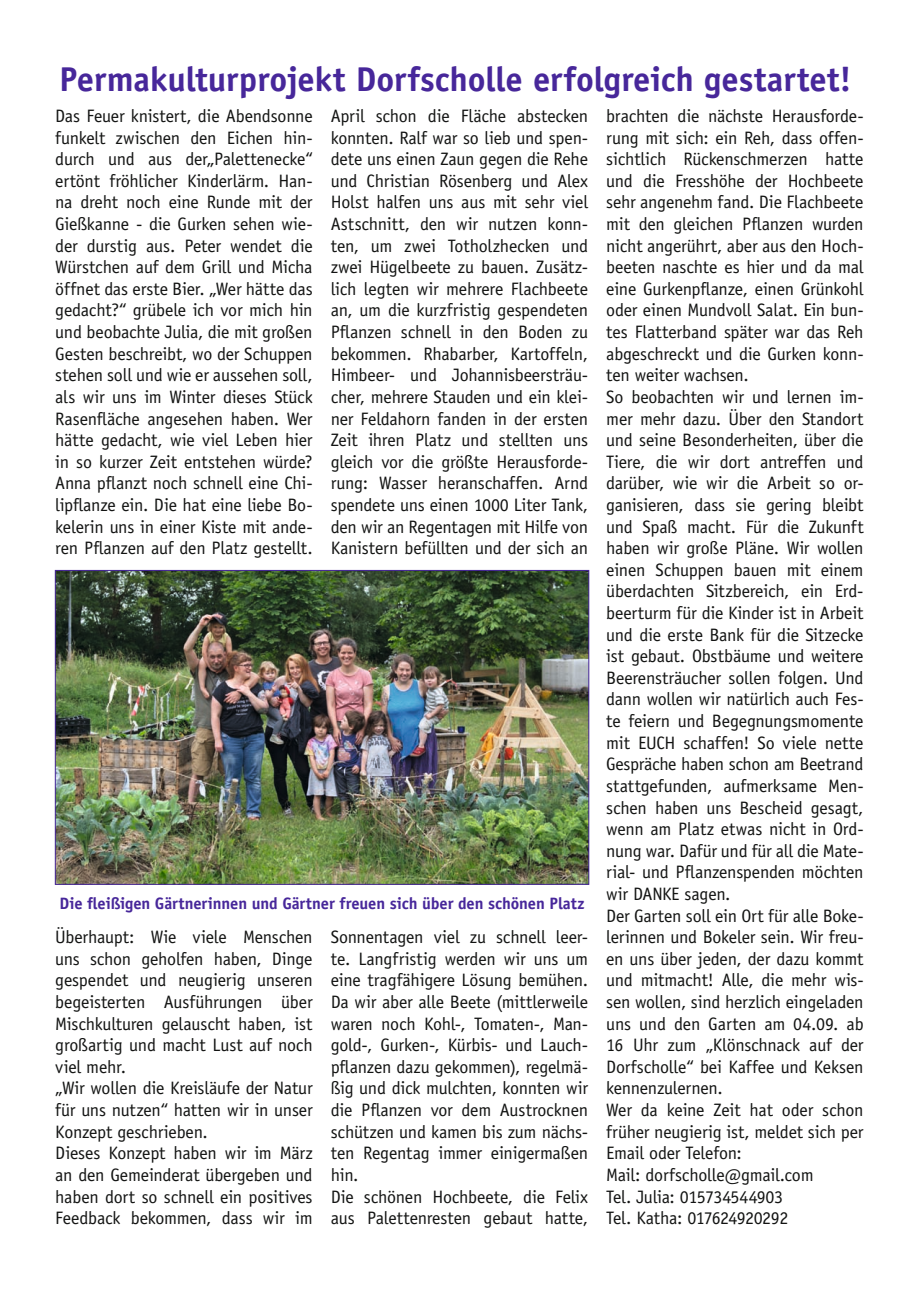
<style>
.page{position:relative;width:919px;height:1289px;background:#fff}
.page>*{position:absolute;margin:0;border:0;box-sizing:border-box;transform-origin:0 0}
.t1{font:700 34.5px "Officina Sans LT";letter-spacing:-.005em;color:#47279a}
.t2{font:18px/21.6px "Officina Sans LT";letter-spacing:-.015em;color:#131413}
.t3{font:700 16.5px "Officina Sans LT";letter-spacing:-.005em;color:#47279a}
</style>
<div class="page">
<img style="left:57px;top:572px;width:530px;height:310px">
<div style="left:55px;top:570px;width:534px;height:314px;border:1px solid #47279a"></div>
<h1 class="t1" style="left:60px;top:58px;width:793px">Permakulturprojekt Dorfscholle erfolgreich gestartet!</h1>
<p class="t2" style="left:55px;top:105px;width:259px;text-align:justify">Das Feuer knistert, die Abendsonne funkelt zwischen den Eichen hin&shy;durch und aus der„Palettenecke“ ertönt fröhlicher Kinderlärm. Han&shy;na dreht noch eine Runde mit der Gießkanne - die Gurken sehen wie&shy;der durstig aus. Peter wendet die Würstchen auf dem Grill und Micha öffnet das erste Bier. „Wer hätte das gedacht?“ grübele ich vor mich hin und beobachte Julia, die mit großen Gesten beschreibt, wo der Schuppen stehen soll und wie er aussehen soll, als wir uns im Winter dieses Stück Rasenfläche angesehen haben. Wer hätte gedacht, wie viel Leben hier in so kurzer Zeit entstehen würde?<br>Anna pflanzt noch schnell eine Chi&shy;lipflanze ein. Die hat eine liebe Bo&shy;kelerin uns in einer Kiste mit ande&shy;ren Pflanzen auf den Platz gestellt.</p>
<p class="t2" style="left:331px;top:105px;width:259px;text-align:justify">April schon die Fläche abstecken konnten. Ralf war so lieb und spen&shy;dete uns einen Zaun gegen die Rehe und Christian Rösenberg und Alex Holst halfen uns aus mit sehr viel Astschnitt, den wir nutzen konn&shy;ten, um zwei Totholzhecken und zwei Hügelbeete zu bauen. Zusätz&shy;lich legten wir mehrere Flachbeete an, um die kurzfristig gespendeten Pflanzen schnell in den Boden zu bekommen. Rhabarber, Kartoffeln, Himbeer- und Johannisbeersträu&shy;cher, mehrere Stauden und ein klei&shy;ner Feldahorn fanden in der ersten Zeit ihren Platz und stellten uns gleich vor die größte Herausforde&shy;rung: Wasser heranschaffen. Arnd spendete uns einen 1000 Liter Tank, den wir an Regentagen mit Hilfe von Kanistern befüllten und der sich an</p>
<p class="t3" style="left:60px;top:892px;width:526px">Die fleißigen Gärtnerinnen und Gärtner freuen sich über den schönen Platz</p>
<p class="t2" style="left:55px;top:926px;width:259px">Überhaupt: Wie viele Menschen uns schon geholfen haben, Dinge gespendet und neugierig unseren begeisterten Ausführungen über<br>Mischkulturen gelauscht haben, ist großartig und macht Lust auf noch viel mehr.<br>„Wir wollen die Kreisläufe der Natur für uns nutzen“ hatten wir in unser<br>Konzept geschrieben.<br>Dieses Konzept haben wir im März an den Gemeinderat übergeben und haben dort so schnell ein positives<br>Feedback bekommen, dass wir im</p>
<p class="t2" style="left:331px;top:926px;width:259px">Sonnentagen viel zu schnell leer&shy;te. Langfristig werden wir uns um eine tragfähigere Lösung bemühen.<br>Da wir aber alle Beete (mittlerweile waren noch Kohl-, Tomaten-, Man&shy;gold-, Gurken-, Kürbis- und Lauch&shy;pflanzen dazu gekommen), regelmä&shy;ßig und dick mulchten, konnten wir die Pflanzen vor dem Austrocknen schützen und kamen bis zum nächs&shy;ten Regentag immer einigermaßen hin.<br>Die schönen Hochbeete, die Felix aus Palettenresten gebaut hatte,</p>
<p class="t2" style="left:606px;top:105px;width:259px">brachten die nächste Herausforde&shy;rung mit sich: ein Reh, dass offen&shy;sichtlich Rückenschmerzen hatte und die Fresshöhe der Hochbeete sehr angenehm fand. Die Flachbeete mit den gleichen Pflanzen wurden nicht angerührt, aber aus den Hoch&shy;beeten naschte es hier und da mal eine Gurkenpflanze, einen Grünkohl oder einen Mundvoll Salat. Ein bun&shy;tes Flatterband später war das Reh abgeschreckt und die Gurken konn&shy;ten weiter wachsen.<br>So beobachten wir und lernen im&shy;mer mehr dazu. Über den Standort und seine Besonderheiten, über die<br>Tiere, die wir dort antreffen und darüber, wie wir die Arbeit so or&shy;ganisieren, dass sie gering bleibt und Spaß macht. Für die Zukunft haben wir große Pläne. Wir wollen einen Schuppen bauen mit einem überdachten Sitzbereich, ein Erd&shy;beerturm für die Kinder ist in Arbeit und die erste Bank für die Sitzecke ist gebaut. Obstbäume und weitere<br>Beerensträucher sollen folgen. Und dann wollen wir natürlich auch Fes&shy;te feiern und Begegnungsmomente mit EUCH schaffen! So viele nette<br>Gespräche haben schon am Beetrand stattgefunden, aufmerksame Men&shy;schen haben uns Bescheid gesagt, wenn am Platz etwas nicht in Ord&shy;nung war. Dafür und für all die Mate&shy;rial- und Pflanzenspenden möchten wir DANKE sagen.<br>Der Garten soll ein Ort für alle Boke&shy;lerinnen und Bokeler sein. Wir freu&shy;en uns über jeden, der dazu kommt und mitmacht! Alle, die mehr wis&shy;sen wollen, sind herzlich eingeladen uns und den Garten am 04.09. ab<br>16 Uhr zum „Klönschnack auf der<br>Dorfscholle“ bei Kaffee und Keksen kennenzulernen.<br>Wer da keine Zeit hat oder schon früher neugierig ist, meldet sich per<br>Email oder Telefon:<br>Mail: dorfscholle@gmail.com<br>Tel. Julia: 015734544903<br>Tel. Katha: 017624920292</p>
</div>
